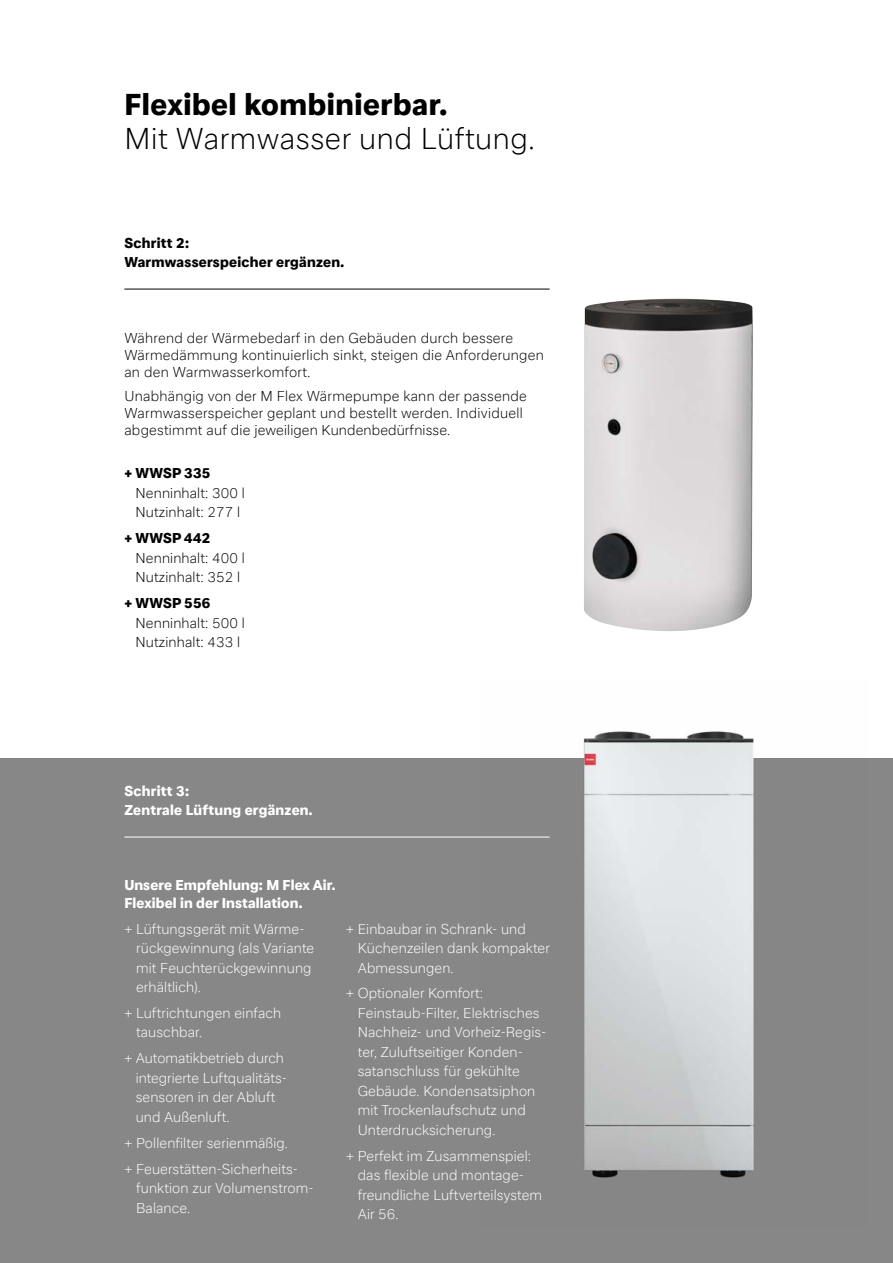
<style>
.page{position:relative;width:893px;height:1263px;background:#fff}
.page>*{position:absolute;margin:0;border:0;box-sizing:border-box;transform-origin:0 0}
.t1{font:300 30px "Glen Dimplex Sans";letter-spacing:.02em;color:#000}
.t2{font:800 30px "Glen Dimplex Sans";letter-spacing:.02em;color:#000}
.t3{font:300 14.25px/19.5px "Glen Dimplex Sans";letter-spacing:.01em;color:#fff}
.t4{font:300 14.25px/17.2px "Glen Dimplex Sans";letter-spacing:.02em;color:#000}
.t5{font:800 14.25px/17.2px "Glen Dimplex Sans";letter-spacing:.01em;color:#fff}
.t6{font:800 14.25px/19.5px "Glen Dimplex Sans";letter-spacing:.02em;color:#000}
</style>
<div class="page">
<div style="left:0;top:758px;width:893px;height:505px;background:#878787"></div>
<img style="left:479px;top:731px;width:275px;height:447px">
<img style="left:584px;top:298px;width:169px;height:333px">
<hr style="left:124px;top:289px;width:426px;height:1px;background:#000">
<hr style="left:124px;top:837px;width:426px;height:1px;background:#fff">
<h1 class="t2" style="left:124px;top:86px;width:324px">Flexibel kombinierbar.</h1>
<h1 class="t1" style="left:124px;top:121px;width:412px">Mit Warmwasser und Lüftung.</h1>
<p class="t6" style="left:124px;top:233px;width:221px">Schritt 2:<br>Warmwasserspeicher ergänzen.</p>
<p class="t4" style="left:124px;top:329px;width:421px">Während der Wärmebedarf in den Gebäuden durch bessere<br>Wärmedämmung kontinuierlich sinkt, steigen die Anforderungen an den Warmwasserkomfort.</p>
<p class="t4" style="left:124px;top:387px;width:404px">Unabhängig von der M Flex Wärmepumpe kann der passende<br>Warmwasserspeicher geplant und bestellt werden. Individuell abgestimmt auf die jeweiligen Kundenbedürfnisse.</p>
<p class="t6" style="left:124px;top:464px;width:87px">+ WWSP 335</p>
<p class="t4" style="left:136px;top:483px;width:111px;line-height:19.5px">Nenninhalt: 300 l<br>Nutzinhalt: 277 l</p>
<p class="t6" style="left:124px;top:528px;width:87px">+ WWSP 442</p>
<p class="t4" style="left:136px;top:548px;width:111px;line-height:19.5px">Nenninhalt: 400 l<br>Nutzinhalt: 352 l</p>
<p class="t6" style="left:124px;top:593px;width:87px">+ WWSP 556</p>
<p class="t4" style="left:136px;top:612px;width:111px;line-height:19.5px">Nenninhalt: 500 l<br>Nutzinhalt: 433 l</p>
<p class="t5" style="left:124px;top:781px;width:190px;line-height:19.5px">Schritt 3:<br>Zentrale Lüftung ergänzen.</p>
<p class="t5" style="left:124px;top:877px;width:213px">Unsere Empfehlung: M Flex Air.<br>Flexibel in der Installation.</p>
<p class="t3" style="left:136px;top:919px;width:180px;text-indent:-12px">+ Lüftungsgerät mit Wärme&shy;rückgewinnung (als Variante mit Feuchterückgewinnung erhältlich).</p>
<p class="t3" style="left:136px;top:1003px;width:147px;text-indent:-12px">+ Luftrichtungen einfach tauschbar.</p>
<p class="t3" style="left:136px;top:1048px;width:151px;text-indent:-11px">+ Automatikbetrieb durch integrierte Luftqualitäts&shy;sensoren in der Abluft und Außenluft.</p>
<p class="t3" style="left:124px;top:1129px;width:175px;line-height:26px">+ Pollenfilter serienmäßig. + Feuerstätten-Sicherheits-</p>
<p class="t3" style="left:136px;top:1178px;width:179px">funktion zur Volumenstrom-<br>Balance.</p>
<p class="t3" style="left:358px;top:918px;width:194px;text-indent:-12px">+ Einbaubar in Schrank- und<br>Küchenzeilen dank kompakter<br>Abmessungen.</p>
<p class="t3" style="left:358px;top:983px;width:190px;text-indent:-12px">+ Optionaler Komfort:<br>Feinstaub-Filter, Elektrisches<br>Nachheiz- und Vorheiz-Regis&shy;ter, Zuluftseitiger Konden&shy;satanschluss für gekühlte<br>Gebäude. Kondensatsiphon mit Trockenlaufschutz und<br>Unterdrucksicherung.</p>
<p class="t3" style="left:358px;top:1146px;width:186px;text-indent:-12px">+ Perfekt im Zusammenspiel: das flexible und montage&shy;freundliche Luftverteilsystem<br>Air 56.</p>
</div>
